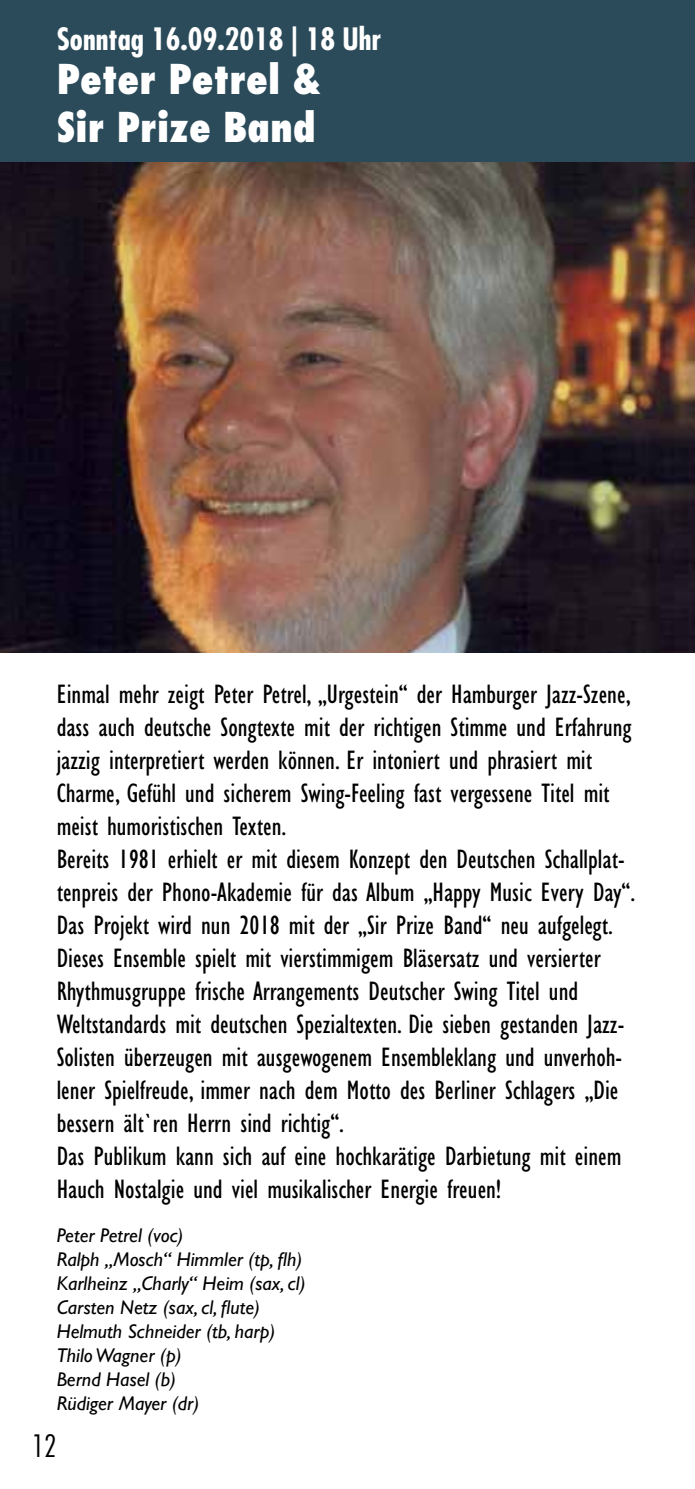
<style>
.page{position:relative;width:695px;height:1489px;background:#fff}
.page>*{position:absolute;margin:0;border:0;box-sizing:border-box;transform-origin:0 0}
.t1{font:800 condensed 40px/48px "Futura Std";color:#fff}
.t2{font:700 condensed 30px "Futura Std";color:#fff}
.t3{font:300 condensed 30px "Futura Std";color:#000}
.t4{font:condensed 27.5px/33px "Gill Sans Std";color:#000}
.t5{font:italic 20px/24px "Gill Sans Std";color:#000}
</style>
<div class="page">
<hr style="left:694px;top:0;width:1px;height:163px;background:#2b4b5a">
<div style="left:0;top:0;width:694px;height:163px;background:#2b4b5a"></div>
<img style="left:0;top:162px;width:694px;height:490px">
<p class="t2" style="left:57px;top:20px;width:326px">Sonntag 16.09.2018 | 18 Uhr</p>
<h1 class="t1" style="left:57px;top:55px;width:266px">Peter Petrel &amp;<br>Sir Prize Band</h1>
<p class="t4" style="left:57px;top:678px;width:580px">Einmal mehr zeigt Peter Petrel, „Urgestein“ der Hamburger Jazz-Szene, dass auch deutsche Songtexte mit der richtigen Stimme und Erfahrung jazzig interpretiert werden können. Er intoniert und phrasiert mit Charme, Gefühl und sicherem Swing-Feeling fast vergessene Titel mit meist humoristischen Texten.<br>Bereits 1981 erhielt er mit diesem Konzept den Deutschen Schallplat&shy;tenpreis der Phono-Akademie für das Album „Happy Music Every Day“.<br>Das Projekt wird nun 2018 mit der „Sir Prize Band“ neu aufgelegt.<br>Dieses Ensemble spielt mit vierstimmigem Bläsersatz und versierter Rhythmusgruppe frische Arrangements Deutscher Swing Titel und Weltstandards mit deutschen Spezialtexten. Die sieben gestanden Jazz-Solisten überzeugen mit ausgewogenem Ensembleklang und unverhoh&shy;lener Spielfreude, immer nach dem Motto des Berliner Schlagers „Die bessern ält`ren Herrn sind richtig“.<br>Das Publikum kann sich auf eine hochkarätige Darbietung mit einem Hauch Nostalgie und viel musikalischer Energie freuen!</p>
<p class="t5" style="left:57px;top:1222px;width:250px">Peter Petrel (voc)<br>Ralph „Mosch“ Himmler (tp, flh)<br>Karlheinz „Charly“ Heim (sax, cl)<br>Carsten Netz (sax, cl, flute)<br>Helmuth Schneider (tb, harp)<br>Thilo Wagner (p)<br>Bernd Hasel (b)<br>Rüdiger Mayer (dr)</p>
<p class="t3" style="left:32px;top:1427px;width:26px">12</p>
</div>
